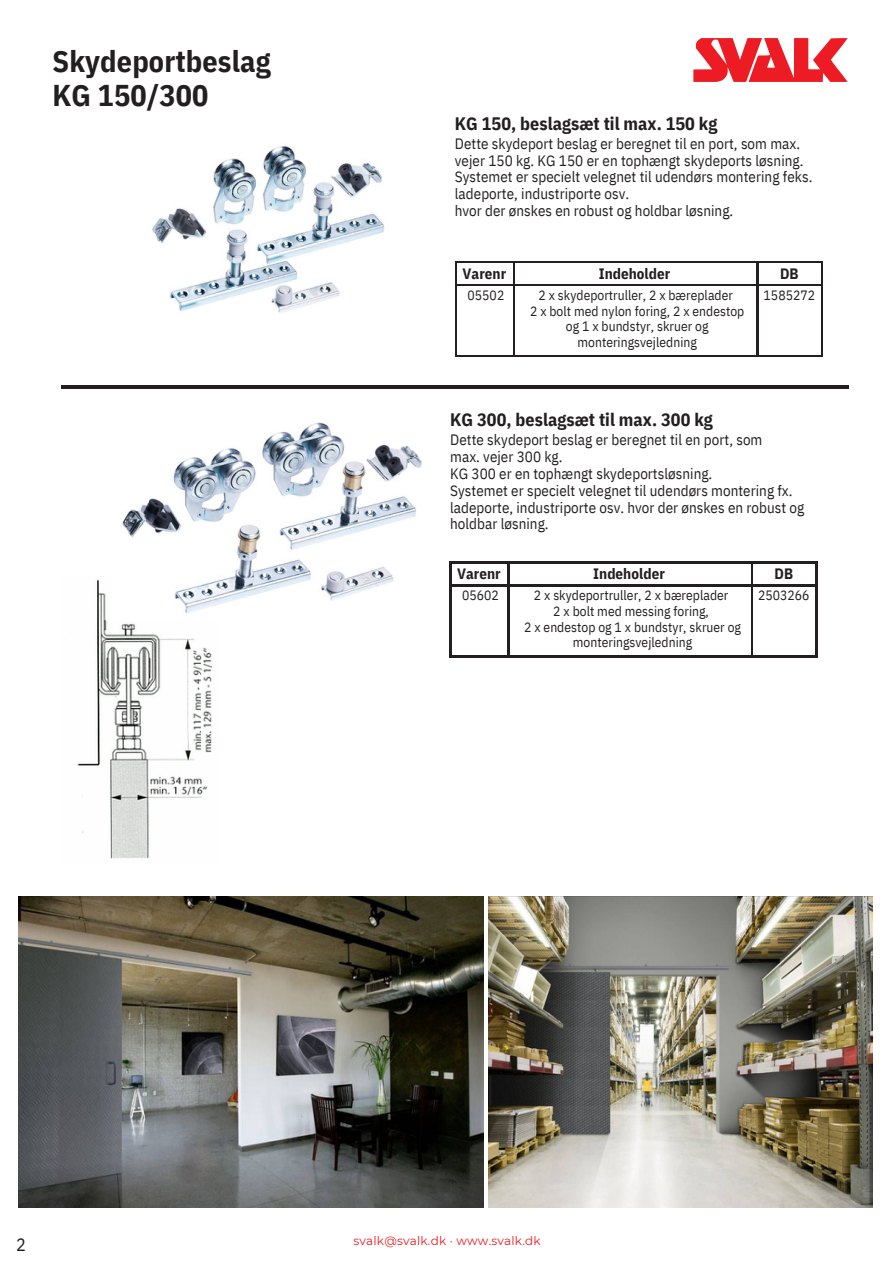
<style>
.page{position:relative;width:894px;height:1264px;background:#fff}
.page>*{position:absolute;margin:0;border:0;box-sizing:border-box;transform-origin:0 0}
.t1{font:700 30px "IBM Plex Sans Cond";letter-spacing:.005em;color:#231f20}
.t2{font:700 18px "IBM Plex Sans Cond";letter-spacing:.005em;color:#231f20}
.t3{font:18px "IBM Plex Sans Cond";color:#231f20}
.t4{font:15px/17px "IBM Plex Sans Cond";letter-spacing:.005em;color:#231f20}
.t5{font:700 15px "IBM Plex Sans Cond";letter-spacing:.005em;color:#231f20}
.t6{font:13.5px/15.8px "IBM Plex Sans Cond";letter-spacing:.005em;color:#231f20;text-align:center}
.t7{font:12px "Montserrat";letter-spacing:.015em;color:#ed1c24}
</style>
<div class="page">
<hr style="left:455px;top:261px;width:58px;height:2px;background:#231f20">
<svg style="left:455px;top:263px;width:1px;height:21px"></svg>
<hr style="left:513px;top:261px;width:244px;height:2px;background:#231f20">
<svg style="left:513px;top:263px;width:1px;height:21px"></svg>
<hr style="left:757px;top:261px;width:65px;height:2px;background:#231f20">
<hr style="left:756px;top:263px;width:2px;height:21px;background:#231f20">
<svg style="left:821px;top:263px;width:1px;height:21px"></svg>
<hr style="left:455px;top:284px;width:58px;height:2px;background:#231f20">
<hr style="left:455px;top:286px;width:1px;height:69px;background:#231f20">
<hr style="left:513px;top:284px;width:244px;height:2px;background:#231f20">
<hr style="left:513px;top:286px;width:1px;height:69px;background:#231f20">
<hr style="left:757px;top:284px;width:65px;height:2px;background:#231f20">
<hr style="left:756px;top:286px;width:2px;height:69px;background:#231f20">
<hr style="left:821px;top:286px;width:1px;height:69px;background:#231f20">
<hr style="left:455px;top:355px;width:58px;height:2px;background:#231f20">
<hr style="left:513px;top:355px;width:244px;height:2px;background:#231f20">
<hr style="left:757px;top:355px;width:65px;height:2px;background:#231f20">
<img style="left:152px;top:145px;width:233px;height:168px">
<hr style="left:449px;top:561px;width:59px;height:2px;background:#231f20">
<hr style="left:449px;top:563px;width:2px;height:22px;background:#231f20">
<hr style="left:508px;top:561px;width:244px;height:2px;background:#231f20">
<hr style="left:507px;top:563px;width:2px;height:22px;background:#231f20">
<hr style="left:752px;top:561px;width:65px;height:2px;background:#231f20">
<svg style="left:751px;top:563px;width:1px;height:22px"></svg>
<hr style="left:815px;top:563px;width:2px;height:22px;background:#231f20">
<hr style="left:449px;top:585px;width:59px;height:1px;background:#231f20">
<hr style="left:449px;top:586px;width:2px;height:69px;background:#231f20">
<hr style="left:508px;top:585px;width:244px;height:1px;background:#231f20">
<hr style="left:507px;top:586px;width:2px;height:69px;background:#231f20">
<hr style="left:752px;top:585px;width:65px;height:1px;background:#231f20">
<hr style="left:751px;top:586px;width:1px;height:69px;background:#231f20">
<hr style="left:815px;top:586px;width:2px;height:69px;background:#231f20">
<hr style="left:449px;top:655px;width:59px;height:2px;background:#231f20">
<hr style="left:508px;top:655px;width:244px;height:2px;background:#231f20">
<hr style="left:752px;top:655px;width:65px;height:2px;background:#231f20">
<img style="left:18px;top:896px;width:465px;height:311px">
<img style="left:488px;top:896px;width:384px;height:311px">
<hr style="left:61px;top:386px;width:787px;height:3px;background:#231f20">
<img style="left:77px;top:579px;width:136px;height:280px">
<img style="left:111px;top:422px;width:311px;height:199px">
<svg style="left:693px;top:38px;width:154px;height:44px"></svg>
<p class="t1" style="left:53px;top:41px;width:219px">Skydeportbeslag</p>
<p class="t1" style="left:53px;top:75px;width:157px">KG 150/300</p>
<p class="t2" style="left:454px;top:112px;width:264px">KG 150, beslagsæt til max. 150 kg</p>
<p class="t4" style="left:454px;top:134px;width:359px">Dette skydeport beslag er beregnet til en port, som max. vejer 150 kg. KG 150 er en tophængt skydeports løsning.<br>Systemet er specielt velegnet til udendørs montering feks. ladeporte, industriporte osv.</p>
<p class="t4" style="left:454px;top:202px;width:280px">hvor der ønskes en robust og holdbar løsning.</p>
<p class="t5" style="left:462px;top:263px;width:45px">Varenr</p>
<p class="t6" style="left:467px;top:286px;width:38px">05502</p>
<p class="t5" style="left:598px;top:263px;width:73px">Indeholder</p>
<p class="t6" style="left:538px;top:287px;width:196px">2 x skydeportruller, 2 x bæreplader</p>
<p class="t6" style="left:530px;top:302px;width:216px">2 x bolt med nylon foring, 2 x endestop og 1 x bundstyr, skruer og monteringsvejledning</p>
<p class="t5" style="left:779px;top:263px;width:20px">DB</p>
<p class="t6" style="left:763px;top:286px;width:53px">1585272</p>
<p class="t2" style="left:450px;top:408px;width:264px">KG 300, beslagsæt til max. 300 kg</p>
<p class="t4" style="left:450px;top:431px;width:314px">Dette skydeport beslag er beregnet til en port, som</p>
<p class="t4" style="left:450px;top:448px;width:114px">max. vejer 300 kg.</p>
<p class="t4" style="left:450px;top:464px;width:263px">KG 300 er en tophængt skydeportsløsning.</p>
<p class="t4" style="left:450px;top:481px;width:355px">Systemet er specielt velegnet til udendørs montering fx. ladeporte, industriporte osv. hvor der ønskes en robust og holdbar løsning.</p>
<p class="t5" style="left:457px;top:564px;width:45px">Varenr</p>
<p class="t6" style="left:462px;top:587px;width:38px">05602</p>
<p class="t5" style="left:593px;top:564px;width:73px">Indeholder</p>
<p class="t6" style="left:534px;top:587px;width:196px">2 x skydeportruller, 2 x bæreplader</p>
<p class="t6" style="left:553px;top:603px;width:157px">2 x bolt med messing foring,</p>
<p class="t6" style="left:524px;top:618px;width:218px">2 x endestop og 1 x bundstyr, skruer og monteringsvejledning</p>
<p class="t5" style="left:774px;top:564px;width:20px">DB</p>
<p class="t6" style="left:758px;top:587px;width:53px">2503266</p>
<p class="t3" style="left:16px;top:1232px;width:11px">2</p>
<p class="t7" style="left:353px;top:1233px;width:189px">svalk@svalk.dk · www.svalk.dk</p>
</div>
